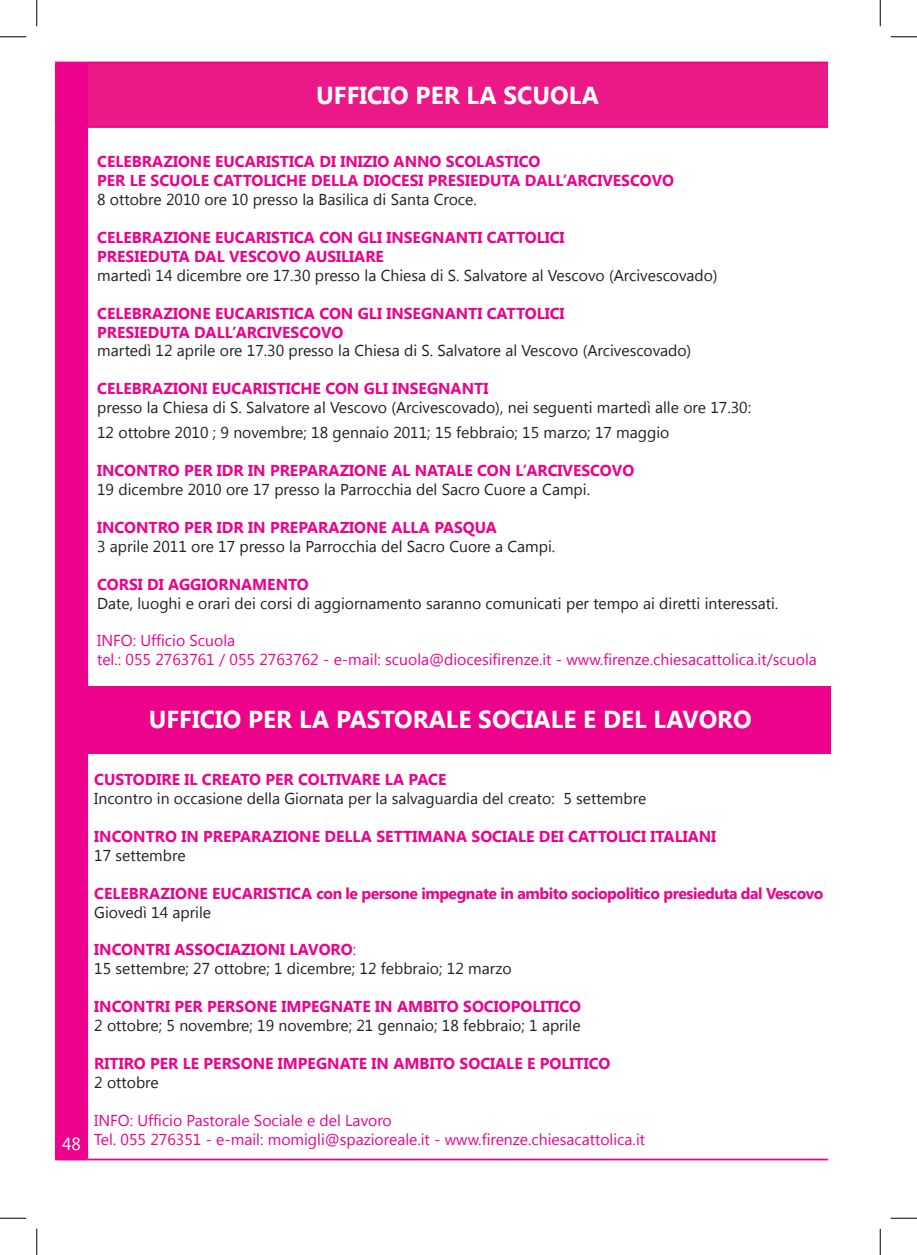
<style>
.page{position:relative;width:917px;height:1255px;background:#fff}
.page>*{position:absolute;margin:0;border:0;box-sizing:border-box;transform-origin:0 0}
.t1{font:700 24.5px "Segoe UI";color:#fff}
.t2{font:17.5px "Segoe UI";color:#fff}
.t3{font:15.75px/25.2px "Segoe UI";color:#231f20}
.t4{font:700 15.75px/18.9px "Segoe UI";color:#ed028c}
.t5{font:15.75px/18.9px "Segoe UI";color:#ed028c}
.t6{font:700 15.75px "Segoe UI";letter-spacing:-.03em;color:#ed028c}
</style>
<div class="page">
<div style="left:57px;top:63px;width:29px;height:1095px;background:#ed028c"></div>
<div style="left:87px;top:62px;width:741px;height:65px;background:#ea1987"></div>
<hr style="left:55px;top:62px;width:32px;height:1px;background:#ed028c">
<hr style="left:55px;top:63px;width:2px;height:63px;background:#ed028c">
<hr style="left:87px;top:62px;width:741px;height:1px;background:#ed028c">
<hr style="left:86px;top:63px;width:2px;height:63px;background:#ed028c">
<hr style="left:55px;top:126px;width:32px;height:2px;background:#ed028c">
<hr style="left:55px;top:128px;width:2px;height:1030px;background:#ed028c">
<hr style="left:87px;top:126px;width:741px;height:2px;background:#ed028c">
<hr style="left:86px;top:128px;width:2px;height:1030px;background:#ed028c">
<hr style="left:55px;top:1158px;width:32px;height:2px;background:#ed028c">
<hr style="left:87px;top:1158px;width:741px;height:2px;background:#ed028c">
<div style="left:70px;top:685px;width:760px;height:68px;background:#ed028c"></div>
<svg style="left:0;top:36px;width:26px;height:1px"></svg>
<svg style="left:891px;top:36px;width:26px;height:1px"></svg>
<svg style="left:0;top:1217px;width:26px;height:1px"></svg>
<svg style="left:891px;top:1217px;width:26px;height:1px"></svg>
<svg style="left:36px;top:0;width:1px;height:26px"></svg>
<svg style="left:36px;top:1228px;width:1px;height:26px"></svg>
<svg style="left:880px;top:0;width:1px;height:26px"></svg>
<svg style="left:880px;top:1228px;width:1px;height:26px"></svg>
<h1 class="t1" style="left:316px;top:77px;width:31px">UFFICIO</h1>
<h1 class="t1" style="left:416px;top:77px;width:16px">PER</h1>
<h1 class="t1" style="left:466px;top:77px;width:54px">LA SCUOLA</h1>
<p class="t4" style="left:97px;top:151px;width:578px">CELEBRAZIONE EUCARISTICA DI INIZIO ANNO SCOLASTICO<br>PER LE SCUOLE CATTOLICH E DELLA DIOCESI PRESIEDUTA DALL’ARCIVESCOVO</p>
<p class="t3" style="left:97px;top:186px;width:381px">8 ottobre 2010 ore 10 presso la Basilica di Santa Croce.</p>
<p class="t4" style="left:97px;top:227px;width:469px">CELEBRAZIONE EUCARISTICA CON GLI INSEGNANTI CATTOLICI<br>PRESIEDUTA DAL VESCOVO</p>
<p class="t4" style="left:305px;top:246px;width:10px">AUSILIARE</p>
<p class="t3" style="left:97px;top:262px;width:622px">martedì 14 dicembre ore 17.30 presso la Chiesa di S. Salvatore al Vescovo (Arcivescovado)</p>
<p class="t4" style="left:97px;top:303px;width:469px">CELEBRAZIONE EUCARISTICA CON GLI INSEGNANTI CATTOLICI<br>PRESIEDUTA DALL’ARCIVESCOVO</p>
<p class="t3" style="left:97px;top:337px;width:596px">martedì 12 aprile ore 17.30 presso la Chiesa di S. Salvatore al Vescovo (Arcivescovado)</p>
<p class="t4" style="left:97px;top:378px;width:393px">CELEBRAZIONI EUCARISTICH E CON GLI INSEGNANTI</p>
<p class="t3" style="left:97px;top:394px;width:655px">presso la Chiesa di S. Salvatore al Vescovo (Arcivescovado), nei seguenti martedì alle ore 17.30:<br>12 ottobre 2010 ; 9 novembre; 18 gennaio 2011; 15 febbraio; 15 marzo; 17 maggio</p>
<p class="t4" style="left:97px;top:460px;width:538px">INCONTRO PER IDR IN PREPARAZIONE AL NATALE CON L’ARCIVESCOVO</p>
<p class="t3" style="left:97px;top:476px;width:494px">19 dicembre 2010 ore 17 presso la Parrocchia del Sacro Cuore a Campi.</p>
<p class="t4" style="left:97px;top:517px;width:401px">INCONTRO PER IDR IN PREPARAZIONE ALLA PASQUA</p>
<p class="t3" style="left:97px;top:533px;width:460px">3 aprile 2011 ore 17 presso la Parrocchia del Sacro Cuore a Campi.</p>
<p class="t4" style="left:97px;top:573px;width:213px">CORSI DI AGGIORNAMENTO</p>
<p class="t3" style="left:97px;top:589px;width:683px">Date, luoghi e orari dei corsi di aggiornamento saranno comunicati per tempo ai diretti interessati.</p>
<p class="t5" style="left:97px;top:630px;width:721px">INFO: Ufficio Scuola<br>tel.: 055 2763761 / 055 2763762 - e-mail: scuola@diocesifirenze.it - www.firenze.chiesacattolica.it/scuola</p>
<h1 class="t1" style="left:149px;top:701px;width:31px">UFFICIO</h1>
<h1 class="t1" style="left:248px;top:701px;width:16px">PER</h1>
<h1 class="t1" style="left:299px;top:701px;width:53px">LA PASTORALE</h1>
<h1 class="t1" style="left:478px;top:701px;width:15px">SOCIALE</h1>
<h1 class="t1" style="left:583px;top:701px;width:35px">E DEL</h1>
<h1 class="t1" style="left:653px;top:701px;width:17px">LAVORO</h1>
<p class="t2" style="left:62px;top:1130px;width:20px">48</p>
<p class="t4" style="left:94px;top:769px;width:21px">CUSTODIRE</p>
<p class="t4" style="left:184px;top:769px;width:29px">IL CREATO</p>
<p class="t4" style="left:265px;top:769px;width:11px">PER</p>
<p class="t4" style="left:298px;top:769px;width:11px">COLTIVARE</p>
<p class="t4" style="left:385px;top:769px;width:34px">LA PACE</p>
<p class="t3" style="left:94px;top:785px;width:553px">Incontro in occasione della Giornata per la salvaguardia del creato: 5 settembre</p>
<p class="t4" style="left:94px;top:825px;width:17px">INCONTRO</p>
<p class="t4" style="left:181px;top:825px;width:33px">IN PREPARAZIONE</p>
<p class="t4" style="left:324px;top:825px;width:11px">DELLA</p>
<p class="t4" style="left:376px;top:825px;width:20px">SETTIMANA</p>
<p class="t4" style="left:471px;top:825px;width:19px">SOCIALE</p>
<p class="t4" style="left:539px;top:825px;width:9px">DEI</p>
<p class="t4" style="left:568px;top:825px;width:20px">CATTOLICI</p>
<p class="t4" style="left:650px;top:825px;width:15px">ITALIANI</p>
<p class="t3" style="left:94px;top:841px;width:93px">17 settembre</p>
<p class="t4" style="left:94px;top:882px;width:21px">CELEBRAZIONE</p>
<p class="t4" style="left:212px;top:882px;width:10px">EUCARISTICA</p>
<p class="t6" style="left:316px;top:881px;width:508px">CON LE PERSONE IMPEGNATE IN AMBITO SOCIOPOLITICO PRESIEDUTA DAL VESCOVO</p>
<p class="t3" style="left:94px;top:898px;width:118px">Giovedì 14 aprile</p>
<p class="t4" style="left:94px;top:939px;width:16px">INCONTRI</p>
<p class="t4" style="left:175px;top:939px;width:22px">ASSOCIAZIONI</p>
<p class="t4" style="left:290px;top:939px;width:21px">LAVORO</p>
<p class="t5" style="left:353px;top:939px;width:5px">:</p>
<p class="t3" style="left:94px;top:955px;width:419px">15 settembre; 27 ottobre; 1 dicembre; 12 febbraio; 12 marzo</p>
<p class="t4" style="left:94px;top:996px;width:16px">INCONTRI</p>
<p class="t4" style="left:175px;top:996px;width:11px">PER</p>
<p class="t4" style="left:207px;top:996px;width:11px">PERSONE</p>
<p class="t4" style="left:281px;top:996px;width:11px">IMPEGNATE</p>
<p class="t4" style="left:375px;top:996px;width:33px">IN AMBITO</p>
<p class="t4" style="left:463px;top:996px;width:10px">SOCIOPOLITICO</p>
<p class="t3" style="left:94px;top:1011px;width:488px">2 ottobre; 5 novembre; 19 novembre; 21 gennaio; 18 febbraio; 1 aprile</p>
<p class="t4" style="left:94px;top:1052px;width:20px">RITIRO</p>
<p class="t4" style="left:150px;top:1052px;width:11px">PER</p>
<p class="t4" style="left:183px;top:1052px;width:32px">LE PERSONE</p>
<p class="t4" style="left:278px;top:1052px;width:11px">IMPEGNATE</p>
<p class="t4" style="left:372px;top:1052px;width:33px">IN AMBITO</p>
<p class="t4" style="left:460px;top:1052px;width:10px">SOCIALE</p>
<p class="t4" style="left:527px;top:1052px;width:23px">E POLITICO</p>
<p class="t3" style="left:94px;top:1068px;width:66px">2 ottobre</p>
<p class="t5" style="left:94px;top:1109px;width:552px">INFO: Ufficio Pastorale Sociale e del Lavoro<br>Tel. 055 276351 - e-mail: momigli@spazioreale.it - www.firenze.chiesacattolica.it</p>
</div>
